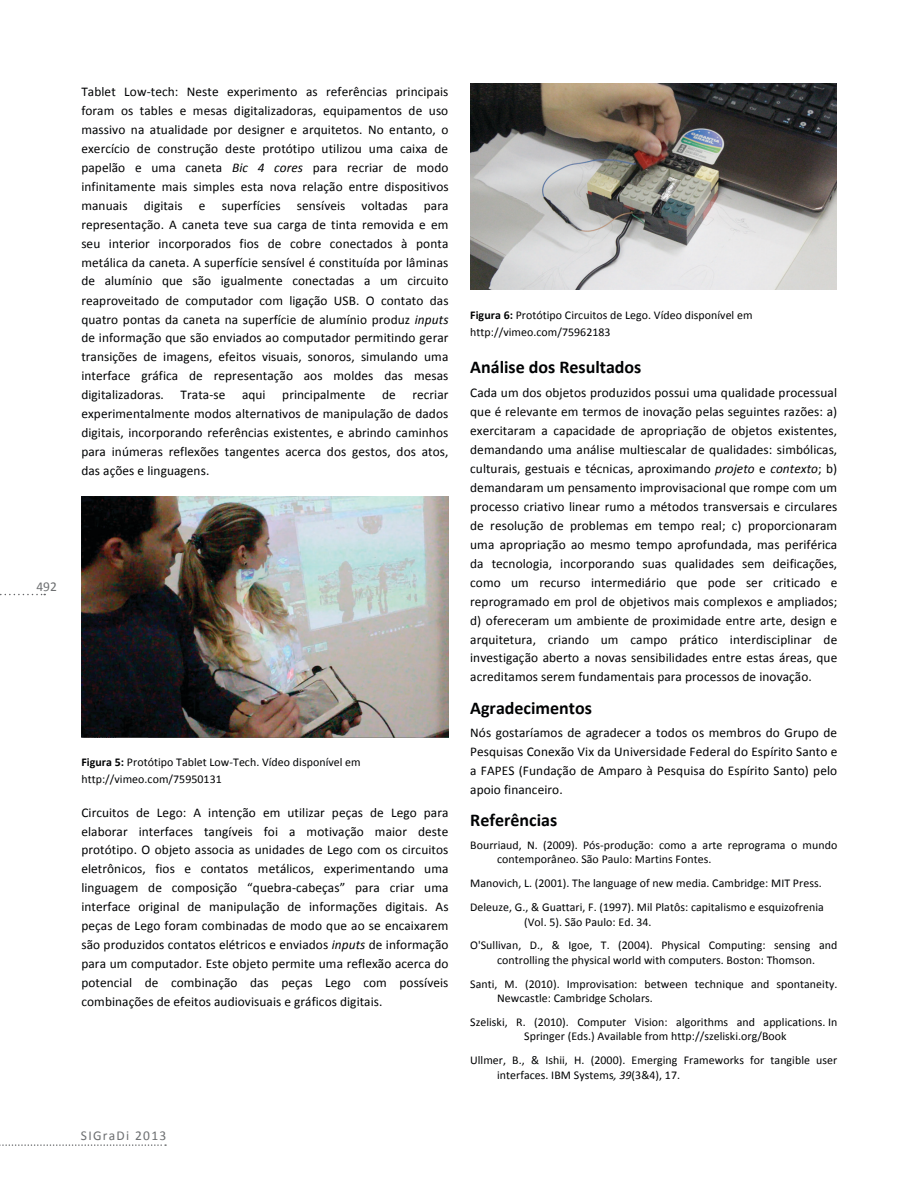
<style>
.page{position:relative;width:918px;height:1188px;background:#fff}
.page>*{position:absolute;margin:0;border:0;box-sizing:border-box;transform-origin:0 0}
.t1{font:700 18px "Calibri";color:#010203}
.t2{font:13.5px "Calibri";letter-spacing:.1em;color:#6d6f71}
.t3{font:13.35px/18.9px "Calibri";letter-spacing:.005em;color:#010203;text-align:justify}
.t4{font:11.85px/23.7px "Calibri";letter-spacing:.005em;color:#010203}
.s1{font-style:italic}
.s2{font-weight:700}
</style>
<div class="page">
<svg style="left:0;top:1144px;width:166px;height:2px"></svg>
<svg style="left:0;top:594px;width:45px;height:1px"></svg>
<img style="left:81px;top:496px;width:367px;height:241px">
<img style="left:470px;top:83px;width:367px;height:206px">
<p class="t2" style="left:36px;top:578px;width:22px">492</p>
<p class="t3" style="left:81px;top:82px;width:369px">Tablet Low--‐tech: Neste experimento as referências principais foram os tables e mesas digitalizadoras, equipamentos de uso massivo na atualidade por designer e arquitetos. No entanto, o exercício de construção deste protótipo utilizou uma caixa de papelão e uma caneta <span class="s1">Bic 4 cores</span> para recriar de modo infinitamente mais simples esta nova relação entre dispositivos manuais digitais e superfícies sensíveis voltadas para representação. A caneta teve sua carga de tinta removida e em seu interior incorporados fios de cobre conectados à ponta metálica da caneta. A superfície sensível é constituída por lâminas de alumínio que são igualmente conectadas a um circuito reaproveitado de computador com ligação USB. O contato das quatro pontas da caneta na superfície de alumínio produz <span class="s1">inputs </span>de informação que são enviados ao computador permitindo gerar transições de imagens, efeitos visuais, sonoros, simulando uma interface gráfica de representação aos moldes das mesas digitalizadoras. Trata--‐se aqui principalmente de recriar experimentalmente modos alternativos de manipulação de dados digitais, incorporando referências existentes, e abrindo caminhos para inúmeras reflexões tangentes acerca dos gestos, dos atos, das ações e linguagens.</p>
<p class="t4" style="left:81px;top:754px;width:281px;line-height:16.5px"><span class="s2">Figura 5:</span> Protótipo Tablet Low--‐Tech. Vídeo disponível em http://vimeo.com/75950131</p>
<p class="t3" style="left:81px;top:803px;width:369px">Circuitos de Lego: A intenção em utilizar peças de Lego para elaborar interfaces tangíveis foi a motivação maior deste protótipo. O objeto associa as unidades de Lego com os circuitos eletrônicos, fios e contatos metálicos, experimentando uma linguagem de composição “quebra--‐cabeças” para criar uma interface original de manipulação de informações digitais. As peças de Lego foram combinadas de modo que ao se encaixarem são produzidos contatos elétricos e enviados <span class="s1">inputs</span> de informação para um computador. Este objeto permite uma reflexão acerca do potencial de combinação das peças Lego com possíveis combinações de efeitos audiovisuais e gráficos digitais.</p>
<p class="t2" style="left:81px;top:1127px;width:87px">SIGraDi 2013</p>
<p class="t4" style="left:470px;top:307px;width:284px;line-height:16.5px"><span class="s2">Figura 6:</span> Protótipo Circuitos de Lego. Vídeo disponível em http://vimeo.com/75962183</p>
<p class="t1" style="left:470px;top:356px;width:173px">Análise dos Resultados</p>
<p class="t3" style="left:470px;top:383px;width:369px">Cada um dos objetos produzidos possui uma qualidade processual que é relevante em termos de inovação pelas seguintes razões: a) exercitaram a capacidade de apropriação de objetos existentes, demandando uma análise multiescalar de qualidades: simbólicas, culturais, gestuais e técnicas, aproximando <span class="s1">projeto</span> e <span class="s1">contexto</span>; b) demandaram um pensamento improvisacional que rompe com um processo criativo linear rumo a métodos transversais e circulares de resolução de problemas em tempo real; c) proporcionaram uma apropriação ao mesmo tempo aprofundada, mas periférica da tecnologia, incorporando suas qualidades sem deificações, como um recurso intermediário que pode ser criticado e reprogramado em prol de objetivos mais complexos e ampliados; d) ofereceram um ambiente de proximidade entre arte, design e arquitetura, criando um campo prático interdisciplinar de investigação aberto a novas sensibilidades entre estas áreas, que acreditamos serem fundamentais para processos de inovação.</p>
<p class="t1" style="left:470px;top:696px;width:123px">Agradecimentos</p>
<p class="t3" style="left:470px;top:723px;width:369px">Nós gostaríamos de agradecer a todos os membros do Grupo de Pesquisas Conexão Vix da Universidade Federal do Espírito Santo e a FAPES (Fundação de Amparo à Pesquisa do Espírito Santo) pelo apoio financeiro.</p>
<p class="t1" style="left:470px;top:809px;width:89px">Referências</p>
<p class="t4" style="left:497px;top:838px;width:342px;line-height:14.4px;text-indent:-27px">Bourriaud, N. (2009). Pós--‐produção: como a arte reprograma o mundo contemporâneo. São Paulo: Martins Fontes.</p>
<p class="t4" style="left:470px;top:871px;width:355px">Manovich, L. (2001). The language of new media. Cambridge: MIT Press.<br>Deleuze, G., &amp; Guattari, F. (1997). Mil Platôs: capitalismo e esquizofrenia</p>
<p class="t4" style="left:470px;top:910px;width:369px;text-indent:54px">(Vol. 5). São Paulo: Ed. 34.<br>O'Sullivan, D., &amp; Igoe, T. (2004). Physical Computing: sensing and</p>
<p class="t4" style="left:470px;top:948px;width:369px;text-align:center">controlling the physical world with computers. Boston: Thomson.<br>Santi, M. (2010). Improvisation: between technique and spontaneity.</p>
<p class="t4" style="left:470px;top:986px;width:369px;text-indent:27px">Newcastle: Cambridge Scholars.<br>Szeliski, R. (2010). Computer Vision: algorithms and applications. In</p>
<p class="t4" style="left:470px;top:1025px;width:369px;text-align:center">Springer (Eds.) Available from http://szeliski.org/Book<br>Ullmer, B., &amp; Ishii, H. (2000). Emerging Frameworks for tangible user</p>
<p class="t4" style="left:497px;top:1063px;width:184px">interfaces. IBM Systems<span class="s1">, 39</span>(3&amp;4), 17.</p>
</div>
